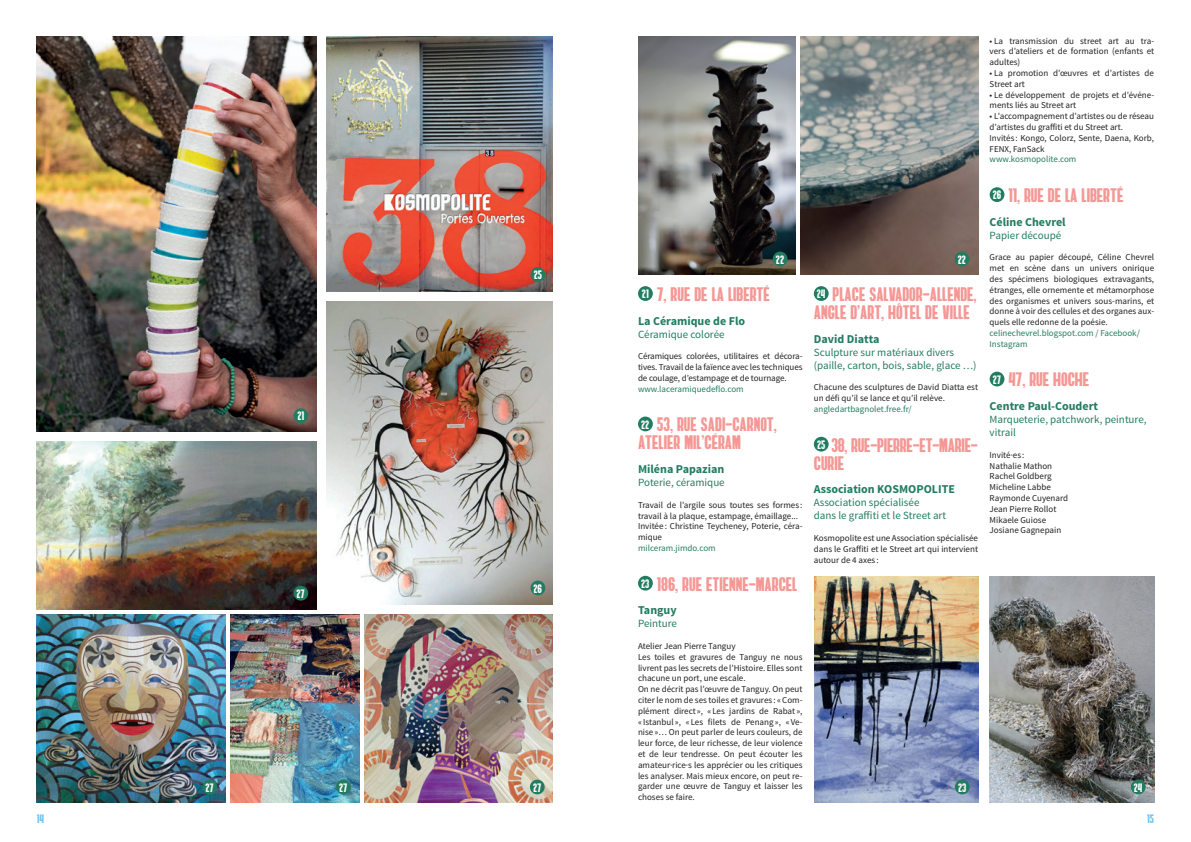
<style>
.page{position:relative;width:1191px;height:842px;background:#fff}
.page>*{position:absolute;margin:0;border:0;box-sizing:border-box;transform-origin:0 0}
.lieu{font:20px "Alberto";color:#f59794}
.lieu-2{font:12.5px "Alberto";color:#fff}
.t1{font:12.5px "Alberto";color:#70c5ee}
.artiste{font:700 12px "Source Sans Pro";color:#227c60}
.categorie{font:11px/13px "Source Sans Pro";color:#227c60}
.texte_labeur{font:9px/10.8px "Source Sans Pro";color:#231f20}
.site{font:9px/10.8px "Source Sans Pro";color:#227c60}
</style>
<div class="page">
<div style="left:638px;top:286px;width:15px;height:15px;background:#227c60;border-radius:50%"></div>
<div style="left:638px;top:417px;width:15px;height:14px;background:#227c60;border-radius:50%"></div>
<div style="left:638px;top:576px;width:15px;height:15px;background:#227c60;border-radius:50%"></div>
<img style="left:37px;top:37px;width:280px;height:395px">
<img style="left:800px;top:37px;width:178px;height:237px">
<img style="left:638px;top:37px;width:157px;height:237px">
<img style="left:814px;top:576px;width:164px;height:226px">
<img style="left:989px;top:576px;width:165px;height:226px">
<img style="left:327px;top:37px;width:226px;height:254px">
<img style="left:327px;top:301px;width:226px;height:303px">
<img style="left:230px;top:614px;width:129px;height:188px">
<img style="left:37px;top:442px;width:280px;height:167px">
<img style="left:37px;top:614px;width:189px;height:188px">
<img style="left:364px;top:614px;width:189px;height:188px">
<div style="left:293px;top:408px;width:15px;height:15px;background:#227c60;border-radius:50%"></div>
<div style="left:772px;top:252px;width:15px;height:14px;background:#227c60;border-radius:50%"></div>
<div style="left:954px;top:252px;width:15px;height:14px;background:#227c60;border-radius:50%"></div>
<div style="left:814px;top:286px;width:14px;height:15px;background:#227c60;border-radius:50%"></div>
<div style="left:814px;top:437px;width:14px;height:15px;background:#227c60;border-radius:50%"></div>
<div style="left:989px;top:187px;width:15px;height:15px;background:#227c60;border-radius:50%"></div>
<div style="left:989px;top:372px;width:15px;height:14px;background:#227c60;border-radius:50%"></div>
<div style="left:955px;top:780px;width:14px;height:14px;background:#227c60;border-radius:50%"></div>
<div style="left:1130px;top:780px;width:15px;height:14px;background:#227c60;border-radius:50%"></div>
<div style="left:530px;top:267px;width:15px;height:15px;background:#227c60;border-radius:50%"></div>
<div style="left:530px;top:580px;width:15px;height:15px;background:#227c60;border-radius:50%"></div>
<div style="left:336px;top:780px;width:15px;height:14px;background:#227c60;border-radius:50%"></div>
<div style="left:530px;top:780px;width:14px;height:14px;background:#227c60;border-radius:50%"></div>
<div style="left:202px;top:780px;width:15px;height:14px;background:#227c60;border-radius:50%"></div>
<div style="left:293px;top:586px;width:15px;height:15px;background:#227c60;border-radius:50%"></div>
<p class="lieu-2" style="left:297px;top:410px;width:8px">21</p>
<p class="lieu-2" style="left:296px;top:587px;width:10px">27</p>
<p class="lieu-2" style="left:533px;top:269px;width:10px">25</p>
<p class="lieu-2" style="left:533px;top:582px;width:10px">26</p>
<p class="lieu-2" style="left:205px;top:781px;width:10px">27</p>
<p class="lieu-2" style="left:339px;top:781px;width:10px">27</p>
<p class="lieu-2" style="left:533px;top:781px;width:10px">27</p>
<p class="texte_labeur" style="left:989px;top:35px;width:166px;text-align:justify">• La transmission du street art au tra&shy;vers d’ateliers et de formation (enfants et adultes)</p>
<p class="texte_labeur" style="left:989px;top:68px;width:166px">• La promotion d’œuvres et d’artistes de<br>Street art</p>
<p class="texte_labeur" style="left:989px;top:89px;width:166px">• Le développement de projets et d’événe&shy;ments liés au Street art</p>
<p class="texte_labeur" style="left:989px;top:111px;width:166px">• L’accompagnement d’artistes ou de réseau d’artistes du graffiti et du Street art.</p>
<p class="texte_labeur" style="left:989px;top:133px;width:166px">Invités : Kongo, Colorz, Sente, Daena, Korb,<br>FENX, FanSack</p>
<p class="site" style="left:989px;top:154px;width:88px">www.kosmopolite.com</p>
<p class="lieu-2" style="left:992px;top:189px;width:10px">26</p>
<p class="lieu" style="left:1008px;top:185px;width:116px">11, RUE DE LA LIBERTÉ</p>
<p class="artiste" style="left:989px;top:214px;width:78px">Céline Chevrel</p>
<p class="categorie" style="left:989px;top:229px;width:73px">Papier découpé</p>
<p class="texte_labeur" style="left:989px;top:252px;width:166px;text-align:justify">Grace au papier découpé, Céline Chevrel met en scène dans un univers onirique des spécimens biologiques extravagants, étranges, elle ornemente et métamorphose des organismes et univers sous-marins, et donne à voir des cellules et des organes aux&shy;quels elle redonne de la poésie.</p>
<p class="site" style="left:989px;top:328px;width:152px">celinechevrel.blogspot.com / Facebook/<br>Instagram</p>
<p class="lieu-2" style="left:992px;top:373px;width:10px">27</p>
<p class="lieu" style="left:1008px;top:370px;width:82px">47, RUE HOCHE</p>
<p class="artiste" style="left:989px;top:399px;width:110px">Centre Paul-Coudert</p>
<p class="categorie" style="left:989px;top:413px;width:158px">Marqueterie, patchwork, peinture, vitrail</p>
<p class="texte_labeur" style="left:989px;top:450px;width:36px">Invité·es:</p>
<p class="texte_labeur" style="left:989px;top:460px;width:64px">Nathalie Mathon</p>
<p class="texte_labeur" style="left:989px;top:471px;width:63px">Rachel Goldberg</p>
<p class="texte_labeur" style="left:989px;top:482px;width:63px">Micheline Labbe</p>
<p class="texte_labeur" style="left:989px;top:493px;width:80px">Raymonde Cuyenard</p>
<p class="texte_labeur" style="left:989px;top:504px;width:68px">Jean Pierre Rollot</p>
<p class="texte_labeur" style="left:989px;top:514px;width:58px">Mikaele Guiose</p>
<p class="texte_labeur" style="left:989px;top:525px;width:73px">Josiane Gagnepain</p>
<p class="lieu-2" style="left:776px;top:253px;width:10px">22</p>
<p class="lieu-2" style="left:957px;top:253px;width:10px">22</p>
<p class="lieu-2" style="left:817px;top:288px;width:10px">24</p>
<p class="lieu" style="left:832px;top:284px;width:145px">PLACE SALVADOR-ALLENDE,</p>
<p class="lieu" style="left:814px;top:302px;width:157px">ANGLE D’ART, HÔTEL DE VILLE</p>
<p class="artiste" style="left:814px;top:331px;width:67px">David Diatta</p>
<p class="categorie" style="left:814px;top:346px;width:164px">Sculpture sur matériaux divers (paille, carton, bois, sable, glace …)</p>
<p class="texte_labeur" style="left:814px;top:382px;width:166px">Chacune des sculptures de David Diatta est un défi qu’il se lance et qu’il relève.</p>
<p class="site" style="left:814px;top:404px;width:99px">angledartbagnolet.free.fr/</p>
<p class="lieu-2" style="left:817px;top:438px;width:10px">25</p>
<p class="lieu" style="left:831px;top:435px;width:148px">38, RUE-PIERRE-ET-MARIE-</p>
<p class="lieu" style="left:814px;top:453px;width:32px">CURIE</p>
<p class="artiste" style="left:814px;top:482px;width:143px">Association KOSMOPOLITE</p>
<p class="categorie" style="left:814px;top:496px;width:107px">Association spécialisée</p>
<p class="categorie" style="left:814px;top:509px;width:134px">dans le graffiti et le Street art</p>
<p class="texte_labeur" style="left:814px;top:533px;width:166px;text-align:justify">Kosmopolite est une Association spécialisée dans le Graffiti et le Street art qui intervient autour de 4 axes:</p>
<p class="lieu-2" style="left:642px;top:288px;width:8px">21</p>
<p class="lieu" style="left:657px;top:284px;width:115px">7, RUE DE LA LIBERTÉ</p>
<p class="artiste" style="left:638px;top:313px;width:109px">La Céramique de Flo</p>
<p class="categorie" style="left:638px;top:328px;width:88px">Céramique colorée</p>
<p class="texte_labeur" style="left:638px;top:351px;width:166px;text-align:justify">Céramiques colorées, utilitaires et décora&shy;tives. Travail de la faïence avec les techniques de coulage, d’estampage et de tournage.</p>
<p class="site" style="left:638px;top:383px;width:107px">www.laceramiquedeflo.com</p>
<p class="lieu-2" style="left:641px;top:418px;width:10px">22</p>
<p class="lieu" style="left:657px;top:414px;width:121px">53, RUE SADI-CARNOT,</p>
<p class="lieu" style="left:638px;top:432px;width:104px">ATELIER MIL’CÉRAM</p>
<p class="artiste" style="left:638px;top:461px;width:88px">Miléna Papazian</p>
<p class="categorie" style="left:638px;top:476px;width:88px">Poterie, céramique</p>
<p class="texte_labeur" style="left:638px;top:499px;width:166px">Travail de l’argile sous toutes ses formes : travail à la plaque, estampage, émaillage...</p>
<p class="texte_labeur" style="left:638px;top:521px;width:166px">Invitée : Christine Teycheney, Poterie, céra&shy;mique</p>
<p class="site" style="left:638px;top:543px;width:79px">milceram.jimdo.com</p>
<p class="lieu-2" style="left:641px;top:577px;width:10px">23</p>
<p class="lieu" style="left:657px;top:574px;width:142px">186, RUE ETIENNE-MARCEL</p>
<p class="artiste" style="left:638px;top:603px;width:40px">Tanguy</p>
<p class="categorie" style="left:638px;top:617px;width:40px">Peinture</p>
<p class="texte_labeur" style="left:638px;top:641px;width:99px">Atelier Jean Pierre Tanguy</p>
<p class="texte_labeur" style="left:638px;top:651px;width:166px;text-align:justify">Les toiles et gravures de Tanguy ne nous livrent pas les secrets de l’Histoire. Elles sont chacune un port, une escale.</p>
<p class="texte_labeur" style="left:638px;top:684px;width:166px;text-align:justify">On ne décrit pas l’œuvre de Tanguy. On peut citer le nom de ses toiles et gravures : «Com&shy;plément direct », « Les jardins de Rabat », « Istanbul », « Les filets de Penang», «Ve&shy;nise »… On peut parler de leurs couleurs, de leur force, de leur richesse, de leur violence et de leur tendresse. On peut écouter les amateur·rice·s les apprécier ou les critiques les analyser. Mais mieux encore, on peut re&shy;garder une œuvre de Tanguy et laisser les choses se faire.</p>
<p class="lieu-2" style="left:958px;top:781px;width:10px">23</p>
<p class="lieu-2" style="left:1133px;top:781px;width:10px">24</p>
<h2 class="t1" style="left:37px;top:812px;width:9px">14</h2>
<h2 class="t1" style="left:1147px;top:812px;width:8px">15</h2>
</div>
